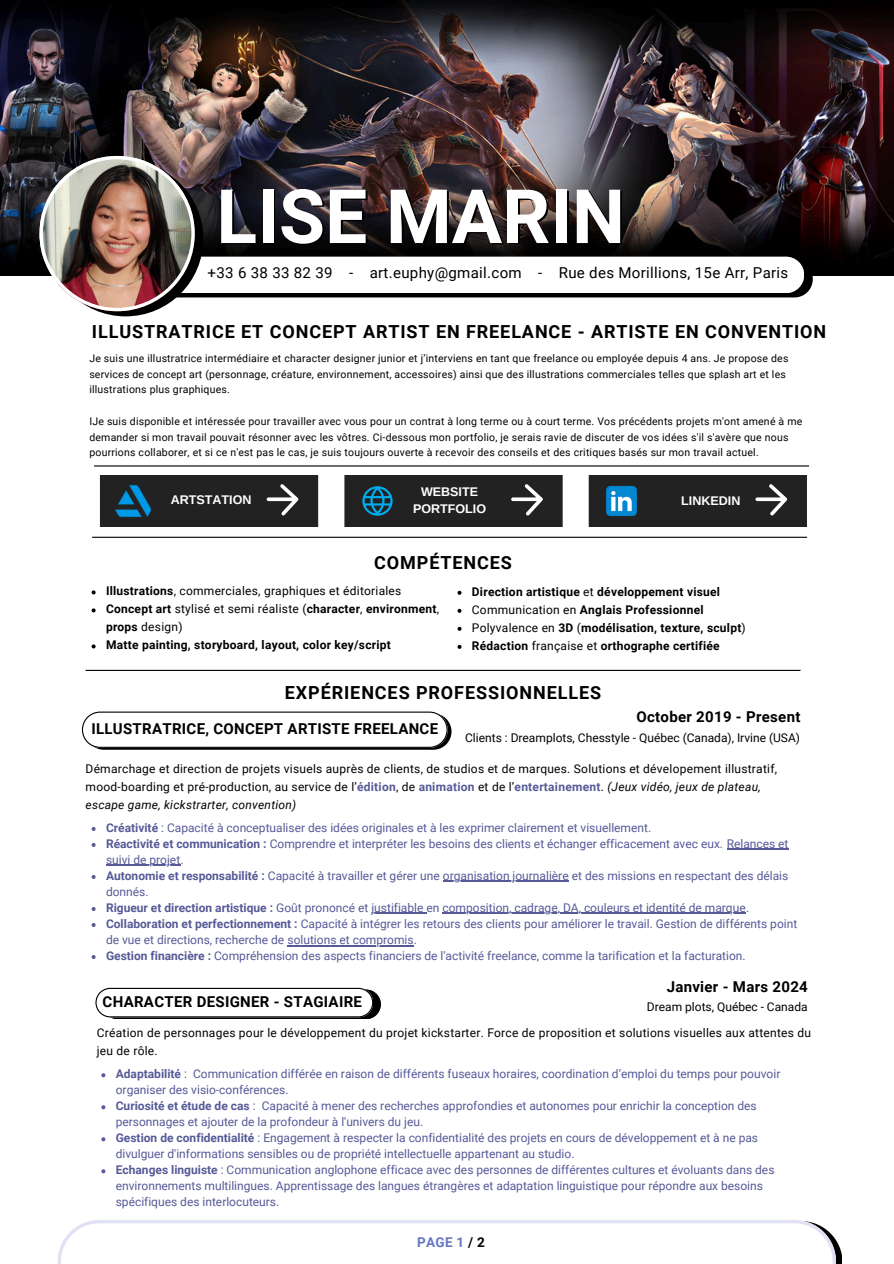
<style>
.page{position:relative;width:894px;height:1264px;background:#fff}
.page>*{position:absolute;margin:0;border:0;box-sizing:border-box;transform-origin:0 0}
.t1{font:700 75px "Roboto";color:#fff}
.t2{font:700 18px "Roboto";letter-spacing:.05em;color:#000}
.t3{font:700 15px "Roboto";letter-spacing:.02em;color:#000}
.t4{font:15px "Roboto";letter-spacing:.02em;color:#000}
.t5{font:700 13.5px "Roboto";color:#6776c2}
.t6{font:700 12.6px/16.6px "Arimo";color:#fff;text-align:center}
.t7{font:12px/16px "Roboto";color:#565a97}
.t8{font:12px/18px "Roboto";letter-spacing:.02em;color:#000}
.t9{font:700 12px/18px "Roboto";letter-spacing:.02em;color:#000}
.t10{font:12px "Roboto";color:#000}
.t11{font:10.5px/15.8px "Roboto";letter-spacing:.02em;color:#000}
.s1{font-weight:700}
.s2{font-weight:400}
.s3{font-weight:700;color:#565a97}
.s4{font-style:italic}
.s5{color:#000}
</style>
<div class="page">
<img style="left:0;top:1px;width:893px;height:274px">
<hr style="left:94px;top:465px;width:714px;height:1px;background:#000">
<img style="left:39px;top:156px;width:773px;height:155px">
<svg style="left:58px;top:1220px;width:777px;height:43px"></svg>
<hr style="left:92px;top:536px;width:714px;height:2px;background:#000">
<div style="left:100px;top:475px;width:218px;height:52px;background:#222"></div>
<img style="left:113px;top:481px;width:39px;height:39px">
<div style="left:344px;top:475px;width:218px;height:52px;background:#222"></div>
<img style="left:357px;top:481px;width:40px;height:39px">
<div style="left:588px;top:475px;width:218px;height:52px;background:#222"></div>
<img style="left:601px;top:481px;width:40px;height:39px">
<hr style="left:86px;top:670px;width:714px;height:1px;background:#000">
<svg style="left:92px;top:590px;width:4px;height:4px"></svg>
<svg style="left:92px;top:608px;width:4px;height:4px"></svg>
<svg style="left:92px;top:644px;width:4px;height:4px"></svg>
<svg style="left:92px;top:827px;width:4px;height:4px"></svg>
<svg style="left:92px;top:843px;width:4px;height:4px"></svg>
<hr style="left:726px;top:849px;width:62px;height:1px;background:#565a97">
<hr style="left:106px;top:865px;width:74px;height:1px;background:#565a97">
<svg style="left:92px;top:875px;width:4px;height:4px"></svg>
<hr style="left:443px;top:881px;width:125px;height:1px;background:#565a97">
<svg style="left:92px;top:907px;width:4px;height:4px"></svg>
<hr style="left:371px;top:913px;width:55px;height:1px;background:#565a97">
<hr style="left:442px;top:913px;width:304px;height:1px;background:#565a97">
<svg style="left:92px;top:923px;width:4px;height:4px"></svg>
<hr style="left:287px;top:945px;width:126px;height:1px;background:#565a97">
<svg style="left:92px;top:955px;width:4px;height:4px"></svg>
<svg style="left:457px;top:591px;width:4px;height:4px"></svg>
<svg style="left:457px;top:609px;width:4px;height:4px"></svg>
<svg style="left:457px;top:627px;width:4px;height:4px"></svg>
<svg style="left:457px;top:645px;width:4px;height:4px"></svg>
<svg style="left:82px;top:711px;width:369px;height:38px"></svg>
<svg style="left:95px;top:987px;width:285px;height:32px"></svg>
<svg style="left:101px;top:1073px;width:4px;height:4px"></svg>
<svg style="left:101px;top:1105px;width:4px;height:4px"></svg>
<svg style="left:101px;top:1137px;width:4px;height:4px"></svg>
<svg style="left:101px;top:1169px;width:4px;height:4px"></svg>
<p class="t1" style="left:216px;top:173px;width:410px">LISE MARIN</p>
<h6 class="t4" style="left:207px;top:264px;width:582px">+33 6 38 33 82 39 - art.euphy@gmail.com - Rue des Morillions, 15e Arr, Paris</h6>
<p class="t2" style="left:92px;top:322px;width:735px">ILLUSTRATRICE ET CONCEPT ARTIST EN FREELANCE - ARTISTE EN CONVENTION</p>
<p class="t11" style="left:89px;top:350px;width:700px">Je suis une illustratrice intermédiaire et character designer junior et j’interviens en tant que freelance ou employée depuis 4 ans. Je propose des services de concept art (personnage, créature, environnement, accessoires) ainsi que des illustrations commerciales telles que splash art et les illustrations plus graphiques.</p>
<p class="t11" style="left:89px;top:413px;width:714px">IJe suis disponible et intéressée pour travailler avec vous pour un contrat à long terme ou à court terme. Vos précédents projets m'ont amené à me demander si mon travail pouvait résonner avec les vôtres. Ci-dessous mon portfolio, je serais ravie de discuter de vos idées s'il s'avère que nous pourrions collaborer, et si ce n'est pas le cas, je suis toujours ouverte à recevoir des conseils et des critiques basés sur mon travail actuel.</p>
<h2 class="t6" style="left:171px;top:491px;width:82px">ARTSTATION</h2>
<p class="t6" style="left:413px;top:483px;width:74px">WEBSITE<br>PORTFOLIO</p>
<p class="t6" style="left:681px;top:492px;width:61px">LINKEDIN</p>
<p class="t2" style="left:374px;top:552px;width:139px">COMPÉTENCES</p>
<h6 class="t8" style="left:106px;top:582px;width:297px"><span class="s1">Illustrations</span>, commerciales, graphiques et éditoriales</h6>
<h2 class="t9" style="left:106px;top:600px;width:334px">Concept art <span class="s2">stylisé et semi réaliste (</span>character<span class="s2">,</span> environment<span class="s2">, </span>props <span class="s2">design)</span></h2>
<p class="t9" style="left:106px;top:636px;width:286px">Matte painting, storyboard, layout, color key/script</p>
<p class="t9" style="left:472px;top:582px;width:250px">Direction artistique <span class="s2">et</span> développement visuel</p>
<p class="t9" style="left:472px;top:600px;width:233px"><span class="s2">Communication en</span> Anglais Professionnel</p>
<p class="t9" style="left:472px;top:618px;width:275px"><span class="s2">Polyvalence en</span> 3D <span class="s2">(</span>modélisation, texture, sculpt<span class="s2">)</span></p>
<p class="t9" style="left:472px;top:636px;width:249px">Rédaction <span class="s2">française et</span> orthographe certifiée</p>
<p class="t2" style="left:285px;top:682px;width:318px">EXPÉRIENCES PROFESSIONNELLES</p>
<p class="t3" style="left:91px;top:720px;width:348px">ILLUSTRATRICE, CONCEPT ARTISTE FREELANCE</p>
<p class="t3" style="left:95px;top:722px;width:348px">ILLUSTRATRICE, CONCEPT ARTISTE FREELANCE</p>
<p class="t3" style="left:636px;top:708px;width:165px">October 2019 - Present</p>
<p class="t10" style="left:465px;top:731px;width:336px">Clients : Dreamplots, Chesstyle - Québec (Canada), Irvine (USA)</p>
<p class="t8" style="left:86px;top:759px;width:692px">Démarchage et direction de projets visuels auprès de clients, de studios et de marques. Solutions et dévelopement illustratif, mood-boarding et pré-production, au service de l’<span class="s3">édition</span>, de <span class="s3">animation</span> et de l’<span class="s3">entertainement</span>. <span class="s4">(Jeux vidéo, jeux de plateau, escape game, kickstrarter, convention)</span></p>
<p class="t7" style="left:106px;top:819px;width:546px"><span class="s1">Créativité</span> : Capacité à conceptualiser des idées originales et à les exprimer clairement et visuellement.</p>
<p class="t7" style="left:106px;top:835px;width:683px"><span class="s1">Réactivité et communication :</span> Comprendre et interpréter les besoins des clients et échanger efficacement avec eux. Relances et</p>
<h2 class="t7" style="left:106px;top:851px;width:683px">suivi de projet.<br><span class="s1">Autonomie et responsabilité :</span> Capacité à travailler et gérer une organisation journalière et des missions en respectant des délais</h2>
<h4 class="t7" style="left:106px;top:883px;width:644px">donnés.<br><span class="s1">Rigueur et direction artistique :</span> Goût prononcé et justifiable en composition, cadrage, DA, couleurs et identité de marque.</h4>
<p class="t7" style="left:106px;top:915px;width:692px"><span class="s1">Collaboration et perfectionnement :</span> Capacité à intégrer les retours des clients pour améliorer le travail. Gestion de différents point de vue et directions, recherche de solutions et compromis.</p>
<p class="t7" style="left:106px;top:947px;width:641px"><span class="s1">Gestion financière :</span> Compréhension des aspects financiers de l'activité freelance, comme la tarification et la facturation.</p>
<h4 class="t3" style="left:666px;top:977px;width:143px">Janvier - Mars 2024</h4>
<h3 class="t10" style="left:646px;top:999px;width:162px">Dream plots, Québec - Canada</h3>
<p class="t8" style="left:97px;top:1023px;width:715px">Création de personnages pour le développement du projet kickstarter. Force de proposition et solutions visuelles aux attentes du jeu de rôle.</p>
<p class="t3" style="left:103px;top:993px;width:261px">CHARACTER DESIGNER - STAGIAIRE</p>
<p class="t3" style="left:110px;top:994px;width:261px">CHARACTER DESIGNER - STAGIAIRE</p>
<p class="t7" style="left:116px;top:1066px;width:666px"><span class="s1">Adaptabilité</span> : Communication différée en raison de différents fuseaux horaires, coordination d’emploi du temps pour pouvoir organiser des visio-conférences.</p>
<p class="t7" style="left:116px;top:1098px;width:642px"><span class="s1">Curiosité et étude de cas</span> : Capacité à mener des recherches approfondies et autonomes pour enrichir la conception des personnages et ajouter de la profondeur à l'univers du jeu.</p>
<p class="t7" style="left:116px;top:1130px;width:643px"><span class="s1">Gestion de confidentialité</span> : Engagement à respecter la confidentialité des projets en cours de développement et à ne pas divulguer d'informations sensibles ou de propriété intellectuelle appartenant au studio.</p>
<p class="t7" style="left:116px;top:1162px;width:660px"><span class="s1">Echanges linguiste</span> : Communication anglophone efficace avec des personnes de différentes cultures et évoluants dans des environnements multilingues. Apprentissage des langues étrangères et adaptation linguistique pour répondre aux besoins spécifiques des interlocuteurs.</p>
<p class="t5" style="left:417px;top:1234px;width:69px">PAGE 1 <span class="s5">/ 2</span></p>
</div>
